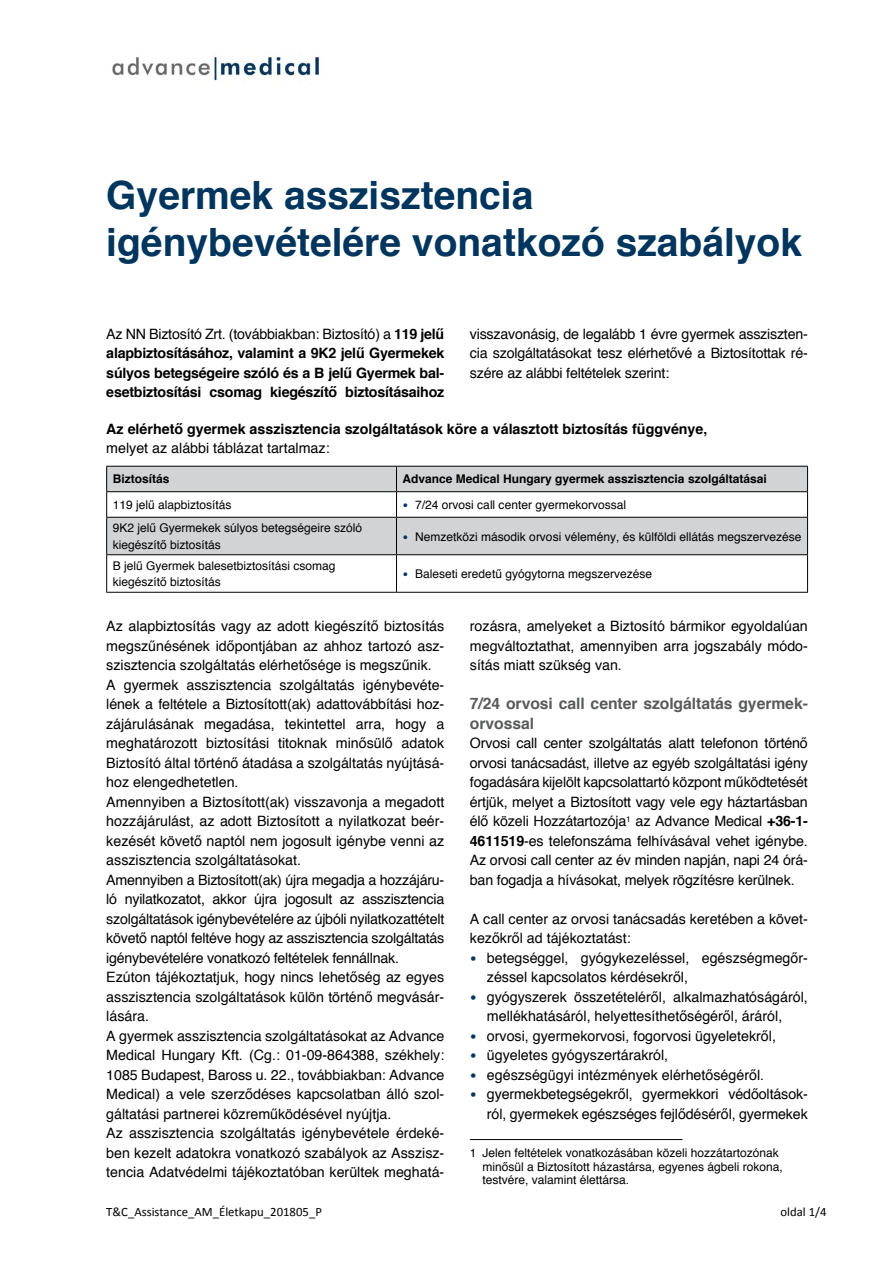
<style>
.page{position:relative;width:893px;height:1263px;background:#fff}
.page>*{position:absolute;margin:0;border:0;box-sizing:border-box;transform-origin:0 0}
.t1{font:700 39px/46.8px "Helvetica";color:#00355d}
.t2{font:700 15.75px/19.5px "Helvetica";letter-spacing:-.005em;color:#595a5a}
.t3{font:14.25px/19.5px "Helvetica";color:#000}
.t4{font:700 14.25px/19.5px "Helvetica";color:#000;text-align:justify}
.t5{font:12.75px "Calibri";color:#000}
.t6{font:12px/13.5px "Helvetica";color:#000}
.t7{font:700 12px "Helvetica";color:#000}
.s1{font-weight:400}
.s2{font-family:"Calibri";color:#00355d}
.s3{font-weight:700}
</style>
<div class="page">
<img style="left:112px;top:57px;width:207px;height:24px">
<hr style="left:470px;top:1139px;width:212px;height:1px;background:#000">
<svg style="left:107px;top:467px;width:700px;height:87px;fill:#d1d3d4"></svg>
<hr style="left:106px;top:466px;width:290px;height:1px;background:#000">
<hr style="left:396px;top:466px;width:412px;height:1px;background:#000">
<hr style="left:106px;top:491px;width:290px;height:1px;background:#000">
<hr style="left:396px;top:491px;width:412px;height:1px;background:#000">
<hr style="left:106px;top:517px;width:290px;height:1px;background:#000">
<hr style="left:396px;top:517px;width:412px;height:1px;background:#000">
<hr style="left:106px;top:554px;width:290px;height:1px;background:#000">
<hr style="left:396px;top:554px;width:412px;height:1px;background:#000">
<hr style="left:106px;top:592px;width:290px;height:1px;background:#000">
<hr style="left:396px;top:592px;width:412px;height:1px;background:#000">
<svg style="left:106px;top:467px;width:1px;height:50px"></svg>
<hr style="left:106px;top:518px;width:1px;height:36px;background:#000">
<hr style="left:106px;top:555px;width:1px;height:37px;background:#000">
<svg style="left:396px;top:467px;width:1px;height:50px"></svg>
<svg style="left:807px;top:467px;width:1px;height:50px"></svg>
<hr style="left:396px;top:518px;width:1px;height:36px;background:#000">
<hr style="left:807px;top:518px;width:1px;height:36px;background:#000">
<hr style="left:396px;top:555px;width:1px;height:37px;background:#000">
<hr style="left:807px;top:555px;width:1px;height:37px;background:#000">
<h1 class="t1" style="left:106px;top:172px;width:697px">Gyermek asszisztencia igénybevételére vonatkozó szabályok</h1>
<p class="t4" style="left:106px;top:324px;width:340px"><span class="s1">Az NN Biztosító Zrt. (továbbiakban: Biztosító) a</span> 119 jelű alapbiztosításához, valamint a 9K2 jelű Gyermekek súlyos betegségeire szóló és a B jelű Gyermek bal&shy;esetbiztosítási csomag kiegészítő biztosításaihoz</p>
<p class="t3" style="left:470px;top:325px;width:340px;text-align:justify">visszavonásig, de legalább 1 évre gyermek assziszten&shy;cia szolgáltatásokat tesz elérhetővé a Biztosítottak ré&shy;szére az alábbi feltételek szerint:</p>
<p class="t4" style="left:106px;top:419px;width:603px">Az elérhető gyermek asszisztencia szolgáltatások köre a választott biztosítás függvénye,</p>
<p class="t3" style="left:106px;top:439px;width:225px">melyet az alábbi táblázat tartalmaz:</p>
<p class="t7" style="left:113px;top:470px;width:58px">Biztosítás</p>
<p class="t7" style="left:402px;top:470px;width:366px">Advance Medical Hungary gyermek asszisztencia szolgáltatásai</p>
<p class="t6" style="left:113px;top:498px;width:120px">119 jelű alapbiztosítás</p>
<p class="t6" style="left:402px;top:498px;width:225px"><span class="s2">•</span> 7/24 orvosi call center gyermekorvossal</p>
<p class="t6" style="left:113px;top:520px;width:251px;line-height:16.5px">9K2 jelű Gyermekek súlyos betegségeire szóló kiegészítő biztosítás</p>
<p class="t6" style="left:402px;top:530px;width:400px"><span class="s2">•</span> Nemzetközi második orvosi vélemény, és külföldi ellátás megszervezése</p>
<p class="t6" style="left:113px;top:558px;width:224px;line-height:16.5px">B jelű Gyermek balesetbiztosítási csomag kiegészítő biztosítás</p>
<p class="t6" style="left:402px;top:567px;width:251px"><span class="s2">•</span> Baleseti eredetű gyógytorna megszervezése</p>
<p class="t3" style="left:106px;top:617px;width:340px">Az alapbiztosítás vagy az adott kiegészítő biztosítás megszűnésének időpontjában az ahhoz tartozó as - szisztencia szolgáltatás elérhetősége is megszűnik.<br>A gyermek asszisztencia szolgáltatás igénybevéte&shy;lének a feltétele a Biztosított(ak) adattovábbítási hoz&shy;zájárulásának megadása, tekintettel arra, hogy a meghatározott biztosítási titoknak minősülő adatok Biztosító által történő átadása a szolgáltatás nyújtásá&shy;hoz elengedhetetlen.<br>Amennyiben a Biztosított(ak) visszavonja a megadott hozzájárulást, az adott Biztosított a nyilatkozat beér&shy;kezését követő naptól nem jogosult igénybe venni az asszisztencia szolgáltatásokat.<br>Amennyiben a Biztosított(ak) újra megadja a hozzájáru&shy;ló nyilatkozatot, akkor újra jogosult az asszisztencia szolgáltatások igénybevételére az újbóli nyilatkozattételt követő naptól feltéve hogy az asszisztencia szolgáltatás igénybevételére vonatkozó feltételek fennállnak.<br>Ezúton tájékoztatjuk, hogy nincs lehetőség az egyes asszisztencia szolgáltatások külön történő megvásár&shy;lására.<br>A gyermek asszisztencia szolgáltatásokat az Advance Medical Hungary Kft. (Cg.: 01-09-864388, székhely:<br>1085 Budapest, Baross u. 22., továbbiakban: Advance Medical) a vele szerződéses kapcsolatban álló szol&shy;gáltatási partnerei közreműködésével nyújtja.<br>Az asszisztencia szolgáltatás igénybevétele érdeké&shy;ben kezelt adatokra vonatkozó szabályok az Asszisz&shy;tencia Adatvédelmi tájékoztatóban kerültek meghatá-</p>
<p class="t3" style="left:470px;top:617px;width:340px;text-align:justify">rozásra, amelyeket a Biztosító bármikor egyoldalúan megváltoztathat, amennyiben arra jogszabály módo&shy;sítás miatt szükség van.</p>
<p class="t2" style="left:470px;top:694px;width:340px">7/24 orvosi call center szolgáltatás gyermek&shy;orvossal</p>
<p class="t3" style="left:470px;top:734px;width:340px;text-align:justify">Orvosi call center szolgáltatás alatt telefonon történő orvosi tanácsadást, illetve az egyéb szolgáltatási igény fogadására kijelölt kapcsolattartó központ működtetését értjük, melyet a Biztosított vagy vele egy háztartásban élő közeli Hozzátartozója<sup>1</sup> az Advance Medical <span class="s3">+36-1- 4611519</span>-es telefonszáma felhívásával vehet igénybe.<br>Az orvosi call center az év minden napján, napi 24 órá&shy;ban fogadja a hívásokat, melyek rögzítésre kerülnek.</p>
<p class="t3" style="left:470px;top:910px;width:340px">A call center az orvosi tanácsadás keretében a követ&shy;kezőkről ad tájékoztatást:</p>
<p class="t3" style="left:487px;top:948px;width:323px;text-indent:-17px"><span class="s2">•</span> betegséggel, gyógykezeléssel, egészségmegőr&shy;zéssel kapcsolatos kérdésekről,</p>
<p class="t3" style="left:487px;top:987px;width:322px;text-indent:-17px"><span class="s2">•</span> gyógyszerek összetételéről, alkalmazhatóságáról, mellékhatásáról, helyettesíthetőségéről, áráról,</p>
<p class="t3" style="left:470px;top:1026px;width:308px"><span class="s2">•</span> orvosi, gyermekorvosi, fogorvosi ügyeletekről,</p>
<p class="t3" style="left:470px;top:1046px;width:200px"><span class="s2">•</span> ügyeletes gyógyszertárakról,</p>
<p class="t3" style="left:470px;top:1065px;width:296px"><span class="s2">•</span> egészségügyi intézmények elérhetőségéről.</p>
<p class="t3" style="left:470px;top:1085px;width:339px;text-align:right"><span class="s2">•</span> gyermekbetegségekről, gyermekkori védőoltások&shy;ról, gyermekek egészséges fejlődéséről, gyermekek</p>
<p class="t6" style="left:483px;top:1147px;width:302px;text-indent:-13px">1 Jelen feltételek vonatkozásában közeli hozzátartozónak minősül a Biztosított házastársa, egyenes ágbeli rokona, testvére, valamint élettársa.</p>
<p class="t5" style="left:106px;top:1204px;width:217px">T&amp;C_Assistance_AM_Életkapu_201805_P</p>
<p class="t5" style="left:780px;top:1204px;width:48px">oldal 1/4</p>
</div>
